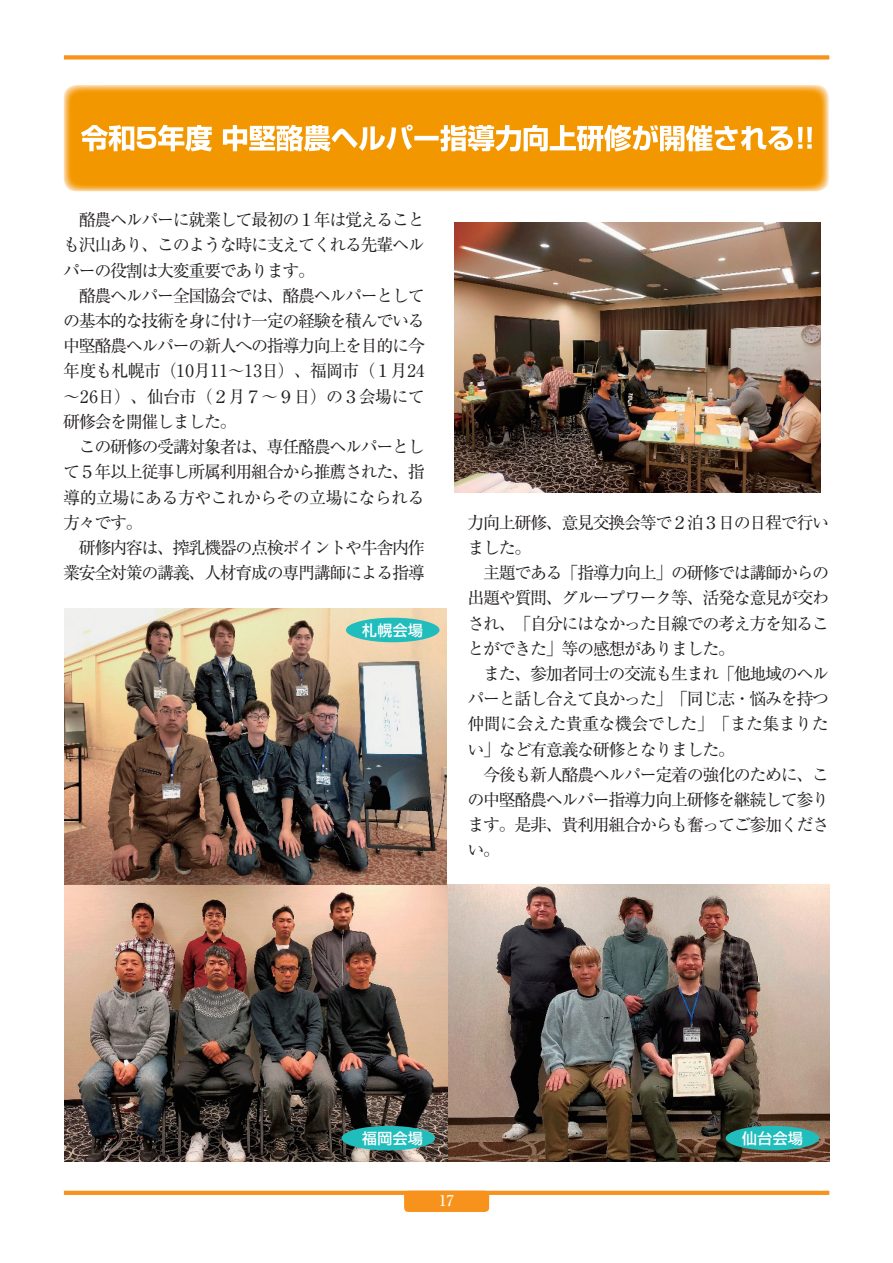
<style>
.page{position:relative;width:893px;height:1263px;background:#fff}
.page>*{position:absolute;margin:0;border:0;box-sizing:border-box;transform-origin:0 0}
.t1{font:16.95px/25.2px "Ryumin Pro";letter-spacing:-.08em;color:#231f20}
.t2{font:500 14.85px "Shin Go Pro";letter-spacing:.03em;color:#fff}
.t3{font:500 14.85px "Ryumin Pro";color:#fff}
</style>
<div class="page">
<hr style="left:64px;top:1191px;width:765px;height:4px;background:#f7931d">
<div style="left:404px;top:1191px;width:85px;height:21px;background:#f7931d;border-radius:4px"></div>
<div style="left:64px;top:55px;width:765px;height:5px;background:#f7931d"></div>
<img style="left:64px;top:85px;width:765px;height:106px">
<img style="left:71px;top:125px;width:741px;height:26px">
<img style="left:455px;top:222px;width:366px;height:270px">
<img style="left:64px;top:884px;width:765px;height:277px">
<img style="left:64px;top:608px;width:382px;height:276px">
<div style="left:346px;top:618px;width:93px;height:24px;background:#21bdbd;border-radius:50%"></div>
<div style="left:342px;top:1126px;width:93px;height:24px;background:#21bdbd;border-radius:50%"></div>
<div style="left:726px;top:1126px;width:93px;height:24px;background:#21bdbd;border-radius:50%"></div>
<p class="t1" style="left:63px;top:206px;width:363px">　酪農ヘルパーに就業して最初の１年は覚えることも沢山あり、このような時に支えてくれる先輩ヘルパーの役割は大変重要であります。<br>　酪農ヘルパー全国協会では、酪農ヘルパーとしての基本的な技術を身に付け一定の経験を積んでいる中堅酪農ヘルパーの新人への指導力向上を目的に今年度も札幌市（10月11～13日）、福岡市（１月24～26日）、仙台市（２月７～９日）の３会場にて研修会を開催しました。<br>　この研修の受講対象者は、専任酪農ヘルパーとして５年以上従事し所属利用組合から推薦された、指導的立場にある方やこれからその立場になられる方々です。<br>　研修内容は、搾乳機器の点検ポイントや牛舎内作業安全対策の講義、人材育成の専門講師による指導</p>
<p class="t2" style="left:362px;top:618px;width:62px">札幌会場</p>
<p class="t1" style="left:467px;top:509px;width:363px">力向上研修、意見交換会等で２泊３日の日程で行いました。<br>　主題である「指導力向上」の研修では講師からの出題や質問、グループワーク等、活発な意見が交わされ、「自分にはなかった目線での考え方を知ることができた」等の感想がありました。<br>　また、参加者同士の交流も生まれ「他地域のヘルパーと話し合えて良かった」「同じ志・悩みを持つ仲間に会えた貴重な機会でした」「また集まりたい」など有意義な研修となりました。<br>　今後も新人酪農ヘルパー定着の強化のために、この中堅酪農ヘルパー指導力向上研修を継続して参ります。是非、貴利用組合からも奮ってご参加ください。</p>
<p class="t2" style="left:362px;top:1126px;width:62px">福岡会場</p>
<p class="t2" style="left:742px;top:1126px;width:62px">仙台会場</p>
<p class="t3" style="left:439px;top:1189px;width:16px">17</p>
</div>
